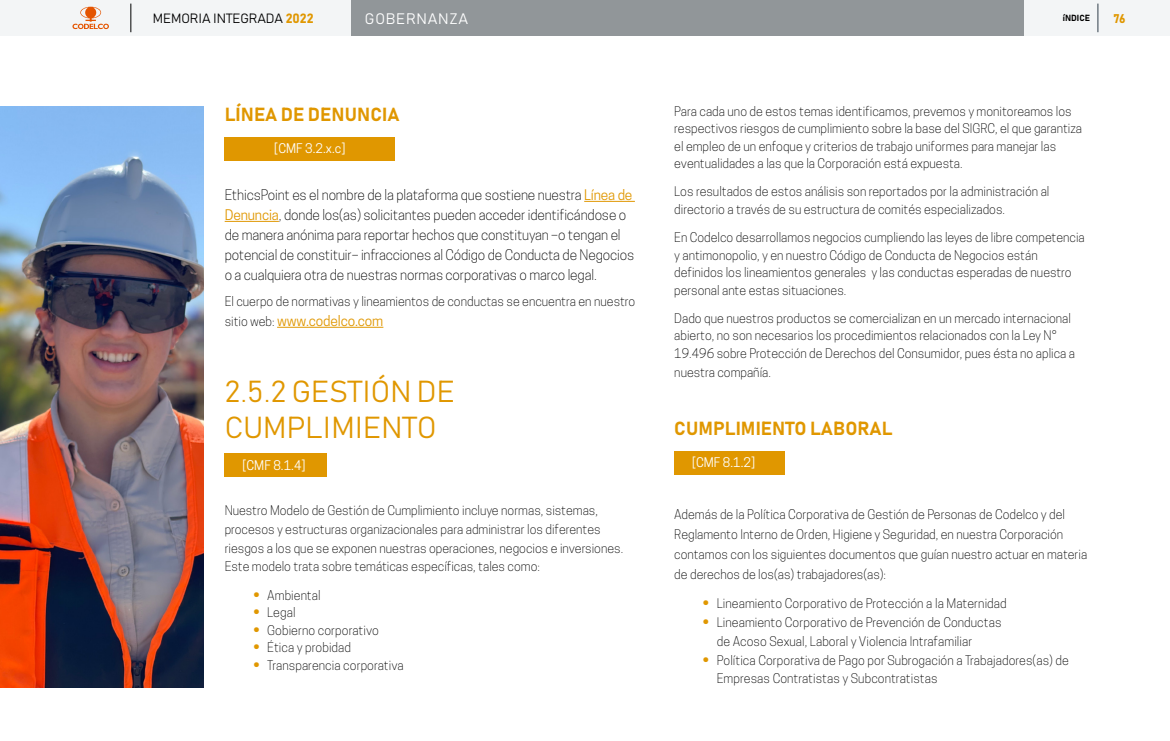
<style>
.page{position:relative;width:1170px;height:741px;background:#fff}
.page>*{position:absolute;margin:0;border:0;box-sizing:border-box;transform-origin:0 0}
.t1{font:30px/36px "Bahnschrift";letter-spacing:.005em;color:#e09700}
.t2{font:18.75px "Bahnschrift";letter-spacing:.005em;color:#e09700}
.t3{font:15px "Bahnschrift";letter-spacing:.05em;color:#fff}
.t4{font:300 13.75px/20px "Cooper Hewitt";letter-spacing:-.01em;color:#000}
.t5{font:13.75px "Cooper Hewitt";letter-spacing:-.01em;color:#e09700}
.t6{font:13.25px "Bahnschrift";color:#000}
.t7{font:300 12.5px/17.5px "Cooper Hewitt";color:#000}
.t8{font:12.5px "Cooper Hewitt";letter-spacing:.005em;color:#fff}
.t9{font:12.5px "Bahnschrift";color:#e09700}
.t10{font:8.75px "Bahnschrift";color:#000}
.s1{color:#e09700}
.s2{font-weight:400;color:#e09700}
.s3{font-weight:300;font-size:12.5px;color:#000}
.s4{font-family:"Franca";font-weight:600;font-size:16.25px;color:#e09700}
</style>
<div class="page">
<div style="left:0;top:0;width:1169px;height:36px;background:#f3f5f6"></div>
<svg style="left:1097px;top:4px;width:1px;height:28px"></svg>
<div style="left:351px;top:0;width:672px;height:36px;background:#919699"></div>
<svg style="left:72px;top:7px;width:37px;height:22px"></svg>
<svg style="left:130px;top:4px;width:1px;height:28px"></svg>
<hr style="left:584px;top:201px;width:51px;height:1px;background:#e09700">
<hr style="left:225px;top:221px;width:54px;height:1px;background:#e09700">
<hr style="left:277px;top:327px;width:106px;height:1px;background:#e09700">
<div style="left:225px;top:137px;width:170px;height:23px;background:#e09700"></div>
<div style="left:225px;top:453px;width:102px;height:23px;background:#e09700"></div>
<div style="left:674px;top:451px;width:110px;height:23px;background:#e09700"></div>
<img style="left:0;top:106px;width:204px;height:581px">
<p class="t6" style="left:153px;top:10px;width:162px">MEMORIA INTEGRADA <span class="s1">2022</span></p>
<p class="t3" style="left:361px;top:9px;width:162px">PERFIL CORPORATIVO</p>
<p class="t3" style="left:365px;top:9px;width:105px">GOBERNANZA</p>
<p class="t10" style="left:1062px;top:13px;width:29px">íNDICE</p>
<p class="t9" style="left:1113px;top:11px;width:14px">76</p>
<h2 class="t2" style="left:225px;top:103px;width:176px">LÍNEA DE DENUNCIA</h2>
<p class="t8" style="left:274px;top:141px;width:73px">[CMF 3.2.x.c]</p>
<p class="t4" style="left:225px;top:185px;width:411px">EthicsPoint es el nombre de la plataforma que sostiene nuestra <span class="s2">Línea de Denuncia</span>, donde los(as) solicitantes pueden acceder identificándose o de manera anónima para reportar hechos que constituyan –o tengan el potencial de constituir– infracciones al Código de Conducta de Negocios o a cualquiera otra de nuestras normas corporativas o marco legal.</p>
<p class="t7" style="left:225px;top:292px;width:412px">El cuerpo de normativas y lineamientos de conductas se encuentra en nuestro</p>
<p class="t5" style="left:225px;top:313px;width:160px"><span class="s3">sitio web:</span> www.codelco.com</p>
<h1 class="t1" style="left:225px;top:373px;width:231px">2.5.2 GESTIÓN DE<br>CUMPLIMIENTO</h1>
<p class="t8" style="left:242px;top:457px;width:65px">[CMF 8.1.4]</p>
<p class="t7" style="left:225px;top:501px;width:400px;line-height:18.8px">Nuestro Modelo de Gestión de Cumplimiento incluye normas, sistemas, procesos y estructuras organizacionales para administrar los diferentes riesgos a los que se exponen nuestras operaciones, negocios e inversiones.<br>Este modelo trata sobre temáticas específicas, tales como:</p>
<p class="t7" style="left:253px;top:586px;width:69px"><span class="s4">•</span> Ambiental</p>
<p class="t7" style="left:253px;top:603px;width:44px"><span class="s4">•</span> Legal</p>
<p class="t7" style="left:253px;top:621px;width:127px"><span class="s4">•</span> Gobierno corporativo</p>
<p class="t7" style="left:253px;top:638px;width:99px"><span class="s4">•</span> Ética y probidad</p>
<p class="t7" style="left:253px;top:656px;width:152px"><span class="s4">•</span> Transparencia corporativa</p>
<p class="t7" style="left:674px;top:102px;width:409px">Para cada uno de estos temas identificamos, prevemos y monitoreamos los respectivos riesgos de cumplimiento sobre la base del SIGRC, el que garantiza el empleo de un enfoque y criterios de trabajo uniformes para manejar las eventualidades a las que la Corporación está expuesta.</p>
<p class="t7" style="left:674px;top:183px;width:376px">Los resultados de estos análisis son reportados por la administración al directorio a través de su estructura de comités especializados.</p>
<p class="t7" style="left:674px;top:228px;width:412px">En Codelco desarrollamos negocios cumpliendo las leyes de libre competencia y antimonopolio, y en nuestro Código de Conducta de Negocios están definidos los lineamientos generales y las conductas esperadas de nuestro personal ante estas situaciones.</p>
<p class="t7" style="left:674px;top:309px;width:402px">Dado que nuestros productos se comercializan en un mercado internacional abierto, no son necesarios los procedimientos relacionados con la Ley N°<br>19.496 sobre Protección de Derechos del Consumidor, pues ésta no aplica a</p>
<p class="t7" style="left:674px;top:363px;width:98px">nuestra compañía.</p>
<h2 class="t2" style="left:674px;top:417px;width:220px">CUMPLIMIENTO LABORAL</h2>
<p class="t8" style="left:692px;top:455px;width:65px">[CMF 8.1.2]</p>
<p class="t7" style="left:674px;top:504px;width:414px;line-height:20px">Además de la Política Corporativa de Gestión de Personas de Codelco y del Reglamento Interno de Orden, Higiene y Seguridad, en nuestra Corporación contamos con los siguientes documentos que guían nuestro actuar en materia de derechos de los(as) trabajadores(as):</p>
<p class="t7" style="left:702px;top:594px;width:305px"><span class="s4">•</span> Lineamiento Corporativo de Protección a la Maternidad</p>
<p class="t7" style="left:716px;top:613px;width:286px;line-height:18.8px;text-indent:-14px"><span class="s4">•</span> Lineamiento Corporativo de Prevención de Conductas de Acoso Sexual, Laboral y Violencia Intrafamiliar</p>
<p class="t7" style="left:716px;top:650px;width:353px;line-height:18.8px;text-indent:-14px"><span class="s4">•</span> Política Corporativa de Pago por Subrogación a Trabajadores(as) de<br>Empresas Contratistas y Subcontratistas</p>
</div>
